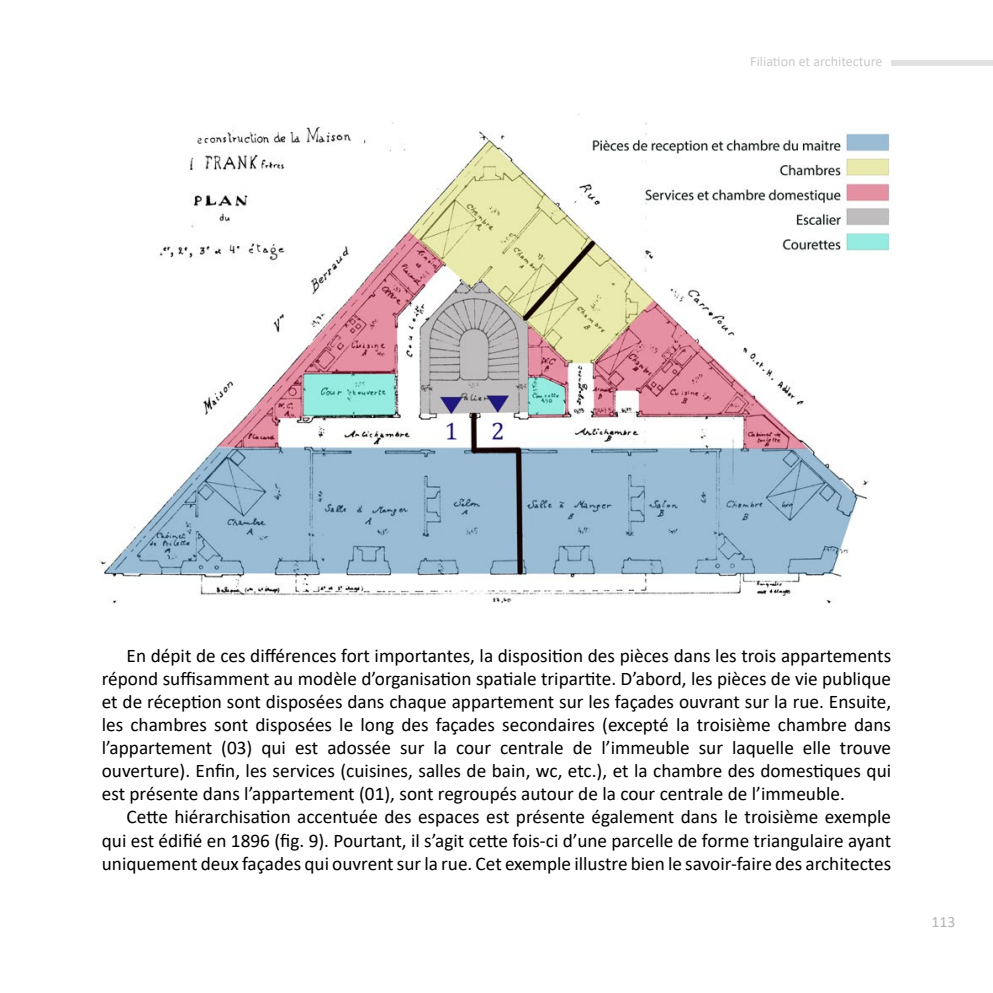
<style>
.page{position:relative;width:993px;height:993px;background:#fff}
.page>*{position:absolute;margin:0;border:0;box-sizing:border-box;transform-origin:0 0}
.t1{font:19.25px/23.1px "Calibri";color:#000;text-align:justify}
.t2{font:15.75px "Calibri";color:#b5b4b4}
.t3{font:14px "Calibri";color:#c9c9c9}
</style>
<div class="page">
<div style="left:890px;top:61px;width:102px;height:5px;background:#e1e1e1"></div>
<img style="left:98px;top:114px;width:792px;height:490px">
<p class="t3" style="left:750px;top:52px;width:134px">Filiation et architecture</p>
<p class="t1" style="left:102px;top:643px;width:790px;text-indent:25px">En dépit de ces différences fort importantes, la disposition des pièces dans les trois appartements répond suffisamment au modèle d’organisation spatiale tripartite. D’abord, les pièces de vie publique et de réception sont disposées dans chaque appartement sur les façades ouvrant sur la rue. Ensuite, les chambres sont disposées le long des façades secondaires (excepté la troisième chambre dans l’appartement (03) qui est adossée sur la cour centrale de l’immeuble sur laquelle elle trouve ouverture). Enfin, les services (cuisines, salles de bain, wc, etc.), et la chambre des domestiques qui est présente dans l’appartement (01), sont regroupés autour de la cour centrale de l’immeuble.</p>
<p class="t1" style="left:102px;top:804px;width:790px;text-indent:25px">Cette hiérarchisation accentuée des espaces est présente également dans le troisième exemple qui est édifié en 1896 (fig. 9). Pourtant, il s’agit cette fois-ci d’une parcelle de forme triangulaire ayant uniquement deux façades qui ouvrent sur la rue. Cet exemple illustre bien le savoir-faire des architectes</p>
<p class="t2" style="left:931px;top:910px;width:25px">113</p>
</div>
